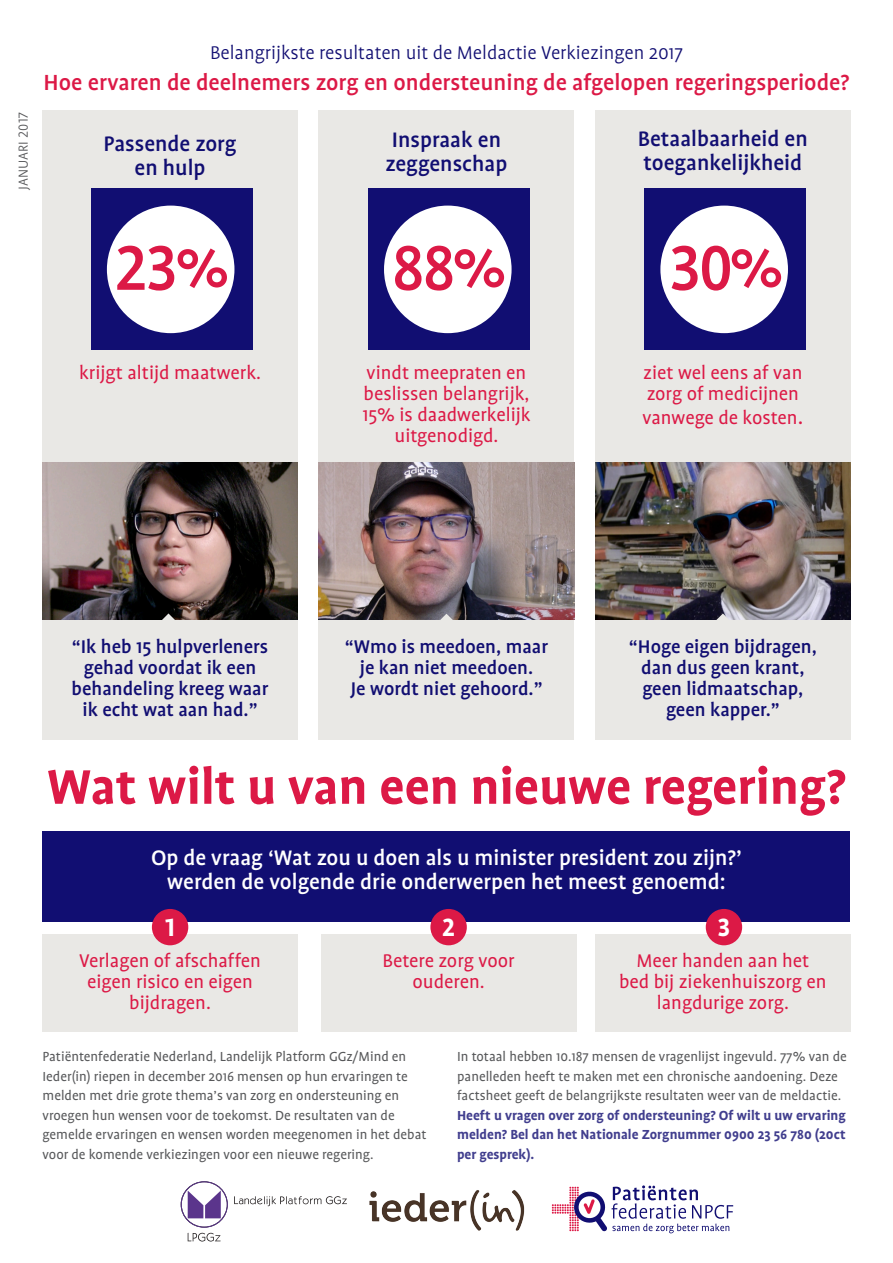
<style>
.page{position:relative;width:893px;height:1263px;background:#fff}
.page>*{position:absolute;margin:0;border:0;box-sizing:border-box;transform-origin:0 0}
.t1{font:500 72px "Profile OT";color:#dc1946}
.t2{font:700 55.5px "Profile OT";color:#dc1946}
.t3{font:700 28.5px "Profile OT";color:#fff}
.t4{font:500 25.05px "Profile OT";color:#dc1946}
.t5{font:500 24px "Profile OT";color:#fff}
.t6{font:500 24px "Profile OT";color:#110e72}
.t7{font:21px/21px "Profile OT";color:#dc1946;text-align:center}
.t8{font:500 21px/21px "Profile OT";color:#110e72;text-align:center}
.t9{font:300 21px "Profile OT";color:#110e72}
.t10{font:15px/19.5px "Profile OT";color:#57585a}
.t11{font:700 15px/19.5px "Profile OT";color:#413e8e;text-align:justify}
.t12{font:300 15px "Profile OT";letter-spacing:.005em;color:#57585a}
.s1{font-size:61.5px}
.s2{font-size:24px}
</style>
<div class="page">
<div style="left:43px;top:110px;width:255px;height:629px;background:#e9e8e5"></div>
<div style="left:43px;top:934px;width:255px;height:97px;background:#e9e8e5"></div>
<div style="left:321px;top:934px;width:255px;height:97px;background:#e9e8e5"></div>
<div style="left:595px;top:934px;width:255px;height:97px;background:#e9e8e5"></div>
<div style="left:43px;top:831px;width:807px;height:90px;background:#110e72"></div>
<div style="left:319px;top:110px;width:255px;height:629px;background:#e9e8e5"></div>
<div style="left:595px;top:110px;width:255px;height:629px;background:#e9e8e5"></div>
<img style="left:43px;top:462px;width:255px;height:158px">
<img style="left:319px;top:462px;width:255px;height:158px">
<img style="left:595px;top:462px;width:255px;height:158px">
<svg style="left:552px;top:1185px;width:181px;height:48px"></svg>
<img style="left:369px;top:1190px;width:156px;height:41px">
<div style="left:91px;top:189px;width:161px;height:161px;background:#110e72"></div>
<div style="left:107px;top:206px;width:127px;height:127px;background:#fff;border-radius:50%"></div>
<div style="left:368px;top:189px;width:161px;height:161px;background:#110e72"></div>
<div style="left:384px;top:206px;width:128px;height:127px;background:#fff;border-radius:50%"></div>
<div style="left:644px;top:189px;width:162px;height:161px;background:#110e72"></div>
<div style="left:660px;top:206px;width:128px;height:127px;background:#fff;border-radius:50%"></div>
<svg style="left:148px;top:613px;width:41px;height:7px"></svg>
<svg style="left:426px;top:614px;width:41px;height:6px"></svg>
<svg style="left:703px;top:613px;width:40px;height:7px"></svg>
<div style="left:152px;top:909px;width:36px;height:36px;background:#dc1946;border-radius:50%"></div>
<div style="left:430px;top:909px;width:37px;height:36px;background:#dc1946;border-radius:50%"></div>
<div style="left:706px;top:909px;width:36px;height:36px;background:#dc1946;border-radius:50%"></div>
<svg style="left:181px;top:1182px;width:46px;height:45px"></svg>
<div style="left:181px;top:1182px;width:46px;height:45px;border:1px solid #231f20;border-radius:50%"></div>
<svg style="left:188px;top:1190px;width:33px;height:28px"></svg>
<div style="left:181px;top:1181px;width:47px;height:47px;border:1px solid #5b358c;border-radius:50%"></div>
<svg style="left:188px;top:1233px;width:33px;height:8px"></svg>
<svg style="left:234px;top:1196px;width:113px;height:10px"></svg>
<p class="t12" style="left:15px;top:190px;width:80px;rotate:-90deg">JANUARI 2017</p>
<p class="t9" style="left:210px;top:41px;width:474px">Belangrijkste resultaten uit de Meldactie Verkiezingen 2017</p>
<p class="t4" style="left:44px;top:68px;width:807px">Hoe ervaren de deelnemers zorg en ondersteuning de afgelopen regeringsperiode?</p>
<p class="t6" style="left:104px;top:130px;width:135px">Passende zorg</p>
<p class="t6" style="left:135px;top:154px;width:72px">en hulp</p>
<p class="t6" style="left:392px;top:126px;width:111px">Inspraak en</p>
<p class="t6" style="left:386px;top:150px;width:123px">zeggenschap</p>
<p class="t6" style="left:638px;top:126px;width:171px">Betaalbaarheid en</p>
<p class="t6" style="left:644px;top:150px;width:160px">toegankelijkheid</p>
<p class="t1" style="left:114px;top:227px;width:117px">23<span class="s1">%</span></p>
<p class="t1" style="left:391px;top:227px;width:117px">88<span class="s1">%</span></p>
<p class="t1" style="left:668px;top:227px;width:117px">30<span class="s1">%</span></p>
<p class="t7" style="left:79px;top:363px;width:183px">krijgt altijd maatwerk.</p>
<p class="t7" style="left:364px;top:363px;width:167px;text-align:left">vindt meepraten en beslissen belangrijk,</p>
<p class="t7" style="left:362px;top:405px;width:170px">15% is daadwerkelijk uitgenodigd.</p>
<p class="t7" style="left:643px;top:363px;width:161px">ziet wel eens af van</p>
<p class="t7" style="left:647px;top:384px;width:154px">zorg of medicijnen</p>
<p class="t7" style="left:642px;top:408px;width:162px">vanwege de kosten<span class="s2">.</span></p>
<p class="t8" style="left:72px;top:637px;width:198px">“Ik heb 15 hulpverleners gehad voordat ik een behandeling kreeg waar ik echt wat aan had.”</p>
<p class="t8" style="left:345px;top:637px;width:205px">“Wmo is meedoen, maar je kan niet meedoen.<br>Je wordt niet gehoord.”</p>
<p class="t8" style="left:629px;top:637px;width:189px">“Hoge eigen bijdragen, dan dus geen krant, geen lidmaatschap,</p>
<p class="t8" style="left:666px;top:700px;width:115px">geen kapper.”</p>
<p class="t2" style="left:47px;top:755px;width:800px">Wat wilt u van een nieuwe regering?</p>
<p class="t5" style="left:151px;top:844px;width:592px">Op de vraag ‘Wat zou u doen als u minister president zou zijn?’</p>
<p class="t5" style="left:167px;top:868px;width:560px">werden de volgende drie onderwerpen het meest genoemd:</p>
<p class="t3" style="left:165px;top:911px;width:13px">1</p>
<p class="t3" style="left:442px;top:911px;width:15px">2</p>
<p class="t3" style="left:717px;top:911px;width:15px">3</p>
<p class="t7" style="left:79px;top:950px;width:183px">Verlagen of afschaffen eigen risico en eigen bijdragen.</p>
<p class="t7" style="left:382px;top:950px;width:134px">Betere zorg voor</p>
<p class="t7" style="left:413px;top:971px;width:74px">ouderen.</p>
<p class="t7" style="left:619px;top:950px;width:209px">Meer handen aan het bed bij ziekenhuiszorg en langdurige zorg.</p>
<p class="t10" style="left:43px;top:1047px;width:386px">Patiëntenfederatie Nederland, Landelijk Platform GGz/Mind en Ieder(in) riepen in december 2016 mensen op hun ervaringen te melden met drie grote thema’s van zorg en ondersteuning en vroegen hun wensen voor de toekomst. De resultaten van de gemelde ervaringen en wensen worden meegenomen in het debat voor de komende verkiezingen voor een nieuwe regering.</p>
<p class="t10" style="left:457px;top:1047px;width:391px">In totaal hebben 10.187 mensen de vragenlijst ingevuld. 77% van de panelleden heeft te maken met een chronische aandoening. Deze factsheet geeft de belangrijkste resultaten weer van de meldactie.</p>
<p class="t11" style="left:457px;top:1105px;width:390px">Heeft u vragen over zorg of ondersteuning? Of wilt u uw ervaring melden? Bel dan het Nationale Zorgnummer 0900 23 56 780 (20ct per gesprek).</p>
</div>
